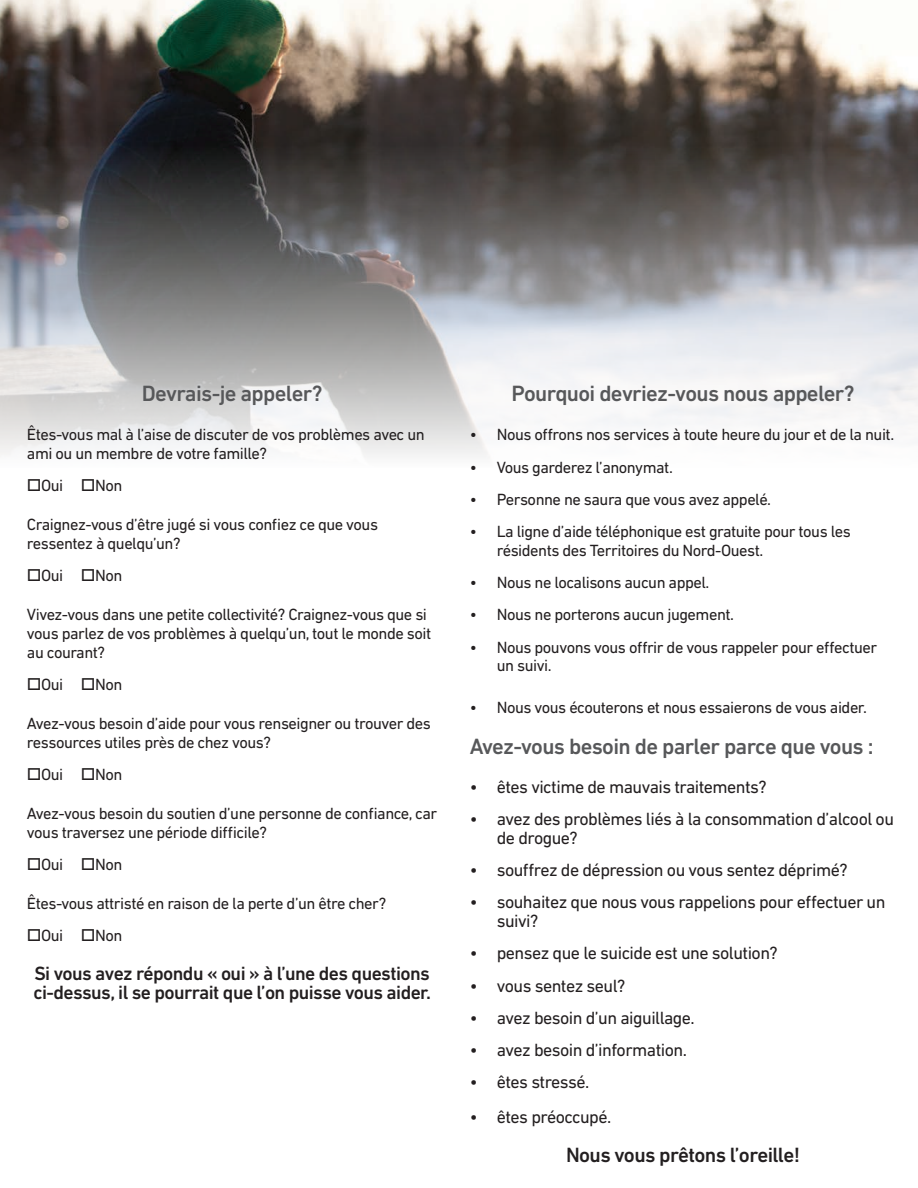
<style>
.page{position:relative;width:918px;height:1188px;background:#fff}
.page>*{position:absolute;margin:0;border:0;box-sizing:border-box;transform-origin:0 0}
.t1{font:500 22.5px "DIN Next LT Pro";letter-spacing:-.03em;color:#57585a}
.t2{font:500 21px "DIN Next LT Pro";letter-spacing:-.03em;color:#231f20}
.t3{font:500 19.5px/18.8px "DIN Next LT Pro";letter-spacing:-.03em;color:#231f20}
.t4{font:18px/18.8px "DIN Next LT Pro";letter-spacing:-.03em;color:#231f20}
.t5{font:16.5px/18.8px "DIN Next LT Pro";letter-spacing:-.03em;color:#231f20}
</style>
<div class="page">
<img style="left:0;top:0;width:918px;height:457px">
<h1 class="t1" style="left:142px;top:381px;width:182px">Devrais-je appeler?</h1>
<p class="t5" style="left:27px;top:425px;width:399px">Êtes-vous mal à l’aise de discuter de vos problèmes avec un ami ou un membre de votre famille?</p>
<p class="t5" style="left:27px;top:476px;width:97px">□Oui □Non</p>
<p class="t5" style="left:27px;top:515px;width:353px">Craignez-vous d’être jugé si vous confiez ce que vous ressentez à quelqu’un?</p>
<p class="t5" style="left:27px;top:566px;width:97px">□Oui □Non</p>
<p class="t5" style="left:27px;top:605px;width:406px">Vivez-vous dans une petite collectivité? Craignez-vous que si vous parlez de vos problèmes à quelqu’un, tout le monde soit au courant?</p>
<p class="t5" style="left:27px;top:675px;width:97px">□Oui □Non</p>
<p class="t5" style="left:27px;top:714px;width:406px">Avez-vous besoin d’aide pour vous renseigner ou trouver des ressources utiles près de chez vous?</p>
<p class="t5" style="left:27px;top:765px;width:97px">□Oui □Non</p>
<p class="t5" style="left:27px;top:804px;width:412px">Avez-vous besoin du soutien d’une personne de confiance, car vous traversez une période difficile?</p>
<p class="t5" style="left:27px;top:855px;width:97px">□Oui □Non</p>
<p class="t5" style="left:27px;top:894px;width:361px">Êtes-vous attristé en raison de la perte d’un être cher?</p>
<p class="t5" style="left:27px;top:926px;width:97px">□Oui □Non</p>
<p class="t3" style="left:33px;top:964px;width:399px">Si vous avez répondu « oui » à l’une des questions ci-dessus, il se pourrait que l’on puisse vous aider.</p>
<h1 class="t1" style="left:512px;top:381px;width:345px">Pourquoi devriez-vous nous appeler?</h1>
<p class="t5" style="left:470px;top:425px;width:426px">• Nous offrons nos services à toute heure du jour et de la nuit.</p>
<p class="t5" style="left:470px;top:457px;width:205px">• Vous garderez l’anonymat.</p>
<p class="t5" style="left:470px;top:490px;width:303px">• Personne ne saura que vous avez appelé.</p>
<p class="t5" style="left:497px;top:522px;width:356px;text-indent:-27px">• La ligne d’aide téléphonique est gratuite pour tous les résidents des Territoires du Nord-Ouest.</p>
<p class="t5" style="left:470px;top:573px;width:241px">• Nous ne localisons aucun appel.</p>
<p class="t5" style="left:470px;top:605px;width:266px">• Nous ne porterons aucun jugement.</p>
<p class="t5" style="left:497px;top:637px;width:382px;text-indent:-27px">• Nous pouvons vous offrir de vous rappeler pour effectuer un suivi.</p>
<p class="t5" style="left:470px;top:697px;width:399px">• Nous vous écouterons et nous essaierons de vous aider.</p>
<h1 class="t1" style="left:470px;top:733px;width:405px">Avez-vous besoin de parler parce que vous :</h1>
<p class="t4" style="left:470px;top:777px;width:299px">• êtes victime de mauvais traitements?</p>
<p class="t4" style="left:497px;top:809px;width:399px;text-indent:-27px">• avez des problèmes liés à la consommation d’alcool ou de drogue?</p>
<p class="t4" style="left:470px;top:860px;width:379px">• souffrez de dépression ou vous sentez déprimé?</p>
<p class="t4" style="left:497px;top:893px;width:390px;text-indent:-27px">• souhaitez que nous vous rappelions pour effectuer un suivi?</p>
<p class="t4" style="left:470px;top:944px;width:310px">• pensez que le suicide est une solution?</p>
<p class="t4" style="left:470px;top:976px;width:157px">• vous sentez seul?</p>
<p class="t4" style="left:470px;top:1008px;width:227px">• avez besoin d’un aiguillage.</p>
<p class="t4" style="left:470px;top:1040px;width:219px">• avez besoin d’information.</p>
<p class="t4" style="left:470px;top:1073px;width:121px">• êtes stressé.</p>
<p class="t4" style="left:470px;top:1107px;width:143px">• êtes préoccupé.</p>
<p class="t2" style="left:566px;top:1143px;width:236px">Nous vous prêtons l’oreille!</p>
</div>
